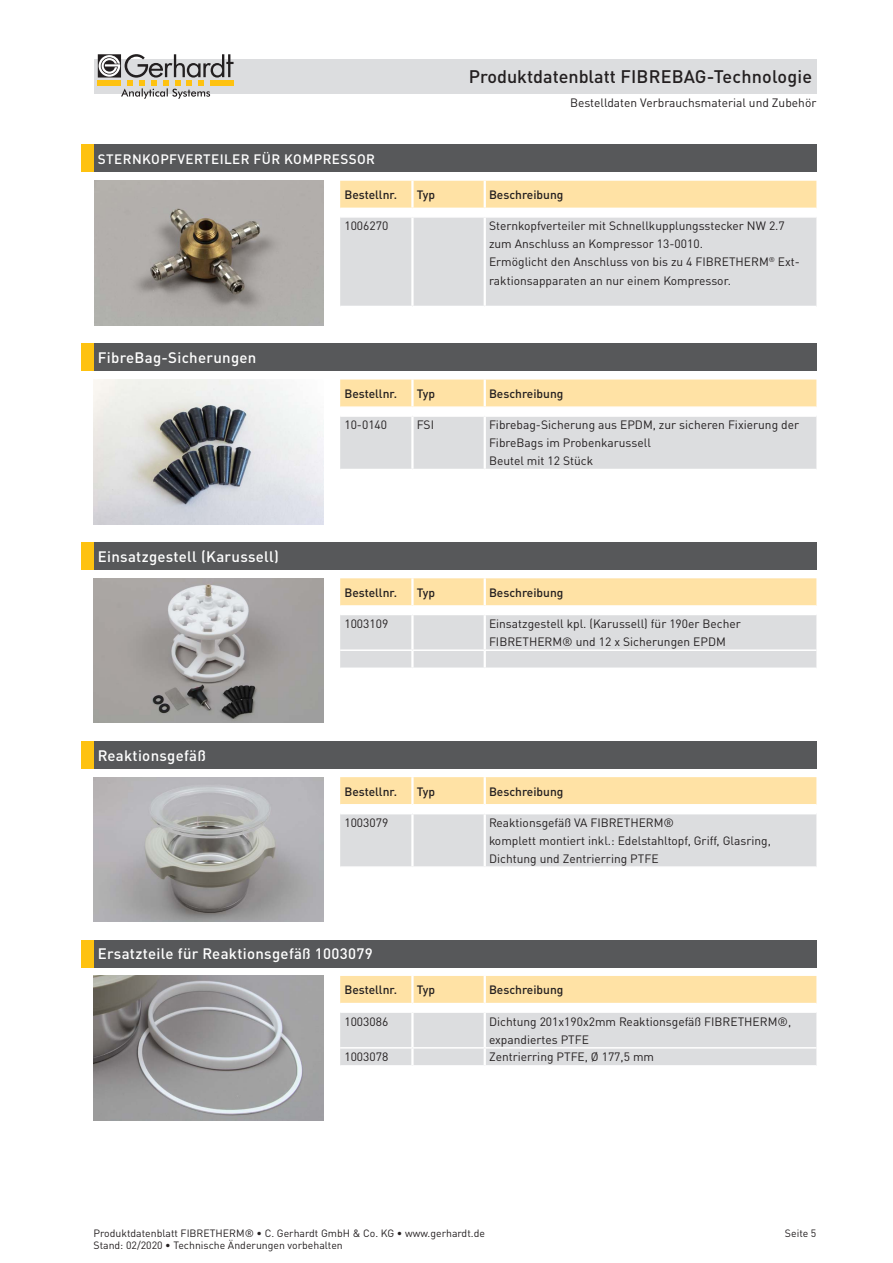
<style>
.page{position:relative;width:893px;height:1263px;background:#fff}
.page>*{position:absolute;margin:0;border:0;box-sizing:border-box;transform-origin:0 0}
.t1{font:500 18px "DINOT";color:#231f20}
.t2{font:500 15px "DINOT";letter-spacing:.02em;color:#fff}
.t3{font:500 13.5px "DINOT";letter-spacing:.03em;color:#fff}
.t4{font:12px/18px "DINOT";color:#231f20}
.t5{font:500 12px "DINOT";color:#231f20}
.t6{font:10.5px/12px "DINOT";color:#231f20}
</style>
<div class="page">
<div style="left:94px;top:59px;width:722px;height:34px;background:#dcdddf"></div>
<svg style="left:98px;top:54px;width:136px;height:45px"></svg>
<svg style="left:340px;top:379px;width:476px;height:90px;background:#e9e1d0"></svg>
<hr style="left:340px;top:415px;width:72px;height:2px;background:#fff">
<hr style="left:412px;top:415px;width:73px;height:2px;background:#fff">
<hr style="left:411px;top:417px;width:3px;height:52px;background:#fff">
<hr style="left:485px;top:415px;width:331px;height:2px;background:#fff">
<hr style="left:484px;top:417px;width:2px;height:52px;background:#fff">
<hr style="left:411px;top:379px;width:3px;height:27px;background:#fff">
<hr style="left:484px;top:379px;width:2px;height:27px;background:#fff">
<hr style="left:340px;top:406px;width:72px;height:2px;background:#fff">
<hr style="left:412px;top:406px;width:73px;height:2px;background:#fff">
<hr style="left:485px;top:406px;width:331px;height:2px;background:#fff">
<div style="left:81px;top:343px;width:13px;height:28px;background:#fec210"></div>
<div style="left:94px;top:343px;width:722px;height:28px;background:#57585a"></div>
<img style="left:94px;top:379px;width:229px;height:145px">
<svg style="left:340px;top:777px;width:476px;height:89px;background:#eae1cf"></svg>
<hr style="left:340px;top:812px;width:72px;height:2px;background:#fff">
<hr style="left:412px;top:812px;width:73px;height:2px;background:#fff">
<hr style="left:411px;top:814px;width:3px;height:52px;background:#fff">
<hr style="left:485px;top:812px;width:331px;height:2px;background:#fff">
<hr style="left:484px;top:814px;width:2px;height:52px;background:#fff">
<hr style="left:411px;top:777px;width:3px;height:27px;background:#fff">
<hr style="left:484px;top:777px;width:2px;height:27px;background:#fff">
<hr style="left:340px;top:804px;width:72px;height:1px;background:#fff">
<hr style="left:412px;top:804px;width:73px;height:1px;background:#fff">
<hr style="left:485px;top:804px;width:331px;height:1px;background:#fff">
<div style="left:81px;top:741px;width:13px;height:28px;background:#fec210"></div>
<div style="left:94px;top:741px;width:722px;height:28px;background:#57585a"></div>
<svg style="left:340px;top:578px;width:476px;height:90px;background:#eae2d1"></svg>
<hr style="left:411px;top:578px;width:3px;height:27px;background:#fff">
<hr style="left:484px;top:578px;width:2px;height:27px;background:#fff">
<hr style="left:340px;top:605px;width:72px;height:2px;background:#fff">
<hr style="left:412px;top:605px;width:73px;height:2px;background:#fff">
<hr style="left:485px;top:605px;width:331px;height:2px;background:#fff">
<div style="left:81px;top:542px;width:13px;height:28px;background:#fec210"></div>
<div style="left:94px;top:542px;width:722px;height:28px;background:#57585a"></div>
<img style="left:94px;top:578px;width:230px;height:145px">
<svg style="left:340px;top:976px;width:476px;height:89px;background:#eae2d1"></svg>
<hr style="left:411px;top:976px;width:3px;height:27px;background:#fff">
<hr style="left:484px;top:976px;width:2px;height:27px;background:#fff">
<hr style="left:340px;top:1003px;width:72px;height:1px;background:#fff">
<hr style="left:412px;top:1003px;width:73px;height:1px;background:#fff">
<hr style="left:485px;top:1003px;width:331px;height:1px;background:#fff">
<div style="left:81px;top:940px;width:13px;height:27px;background:#fec210"></div>
<div style="left:94px;top:940px;width:722px;height:27px;background:#57585a"></div>
<img style="left:93px;top:777px;width:230px;height:145px">
<img style="left:93px;top:976px;width:230px;height:144px">
<svg style="left:340px;top:181px;width:476px;height:125px;background:#e5e0d4"></svg>
<hr style="left:340px;top:216px;width:72px;height:2px;background:#fff">
<hr style="left:412px;top:216px;width:73px;height:2px;background:#fff">
<hr style="left:485px;top:216px;width:331px;height:2px;background:#fff">
<hr style="left:411px;top:218px;width:3px;height:88px;background:#fff">
<hr style="left:484px;top:218px;width:2px;height:88px;background:#fff">
<hr style="left:411px;top:181px;width:3px;height:27px;background:#fff">
<hr style="left:484px;top:181px;width:2px;height:27px;background:#fff">
<hr style="left:340px;top:208px;width:72px;height:1px;background:#fff">
<hr style="left:412px;top:208px;width:73px;height:1px;background:#fff">
<hr style="left:485px;top:208px;width:331px;height:1px;background:#fff">
<div style="left:81px;top:145px;width:13px;height:27px;background:#fec210"></div>
<div style="left:94px;top:145px;width:722px;height:27px;background:#57585a"></div>
<img style="left:94px;top:181px;width:229px;height:144px">
<h1 class="t1" style="left:469px;top:65px;width:345px">Produktdatenblatt FIBREBAG-Technologie</h1>
<p class="t3" style="left:98px;top:150px;width:279px">STERNKOPFVERTEILER FÜR KOMPRESSOR</p>
<p class="t4" style="left:570px;top:93px;width:248px">Bestelldaten Verbrauchsmaterial und Zubehör</p>
<p class="t2" style="left:98px;top:348px;width:160px">FibreBag-Sicherungen</p>
<p class="t2" style="left:98px;top:547px;width:183px">Einsatzgestell (Karussell)</p>
<p class="t2" style="left:98px;top:745px;width:110px">Reaktionsgefäß</p>
<p class="t5" style="left:344px;top:187px;width:54px">Bestellnr.</p>
<p class="t5" style="left:417px;top:187px;width:20px">Typ</p>
<p class="t5" style="left:489px;top:187px;width:76px">Beschreibung</p>
<p class="t4" style="left:344px;top:217px;width:45px">1006270</p>
<p class="t4" style="left:489px;top:217px;width:297px">Sternkopfverteiler mit Schnellkupplungsstecker NW 2.7 zum Anschluss an Kompressor 13-0010.</p>
<p class="t4" style="left:489px;top:253px;width:312px">Ermöglicht den Anschluss von bis zu 4 FIBRETHERM<sup>®</sup> Ext&shy;raktionsapparaten an nur einem Kompressor.</p>
<p class="t5" style="left:344px;top:386px;width:54px">Bestellnr.</p>
<p class="t5" style="left:417px;top:386px;width:20px">Typ</p>
<p class="t5" style="left:489px;top:386px;width:76px">Beschreibung</p>
<p class="t4" style="left:344px;top:416px;width:44px">10-0140</p>
<p class="t4" style="left:417px;top:416px;width:19px">FSI</p>
<p class="t4" style="left:489px;top:416px;width:312px">Fibrebag-Sicherung aus EPDM, zur sicheren Fixierung der<br>FibreBags im Probenkarussell</p>
<p class="t4" style="left:489px;top:452px;width:106px">Beutel mit 12 Stück</p>
<p class="t5" style="left:344px;top:585px;width:54px">Bestellnr.</p>
<p class="t5" style="left:417px;top:585px;width:20px">Typ</p>
<p class="t5" style="left:489px;top:585px;width:76px">Beschreibung</p>
<p class="t4" style="left:344px;top:614px;width:45px">1003109</p>
<p class="t4" style="left:489px;top:614px;width:253px">Einsatzgestell kpl. (Karussell) für 190er Becher</p>
<p class="t4" style="left:489px;top:632px;width:238px">FIBRETHERM® und 12 x Sicherungen EPDM</p>
<p class="t5" style="left:344px;top:783px;width:54px">Bestellnr.</p>
<p class="t5" style="left:417px;top:783px;width:20px">Typ</p>
<p class="t5" style="left:489px;top:783px;width:76px">Beschreibung</p>
<p class="t4" style="left:344px;top:813px;width:45px">1003079</p>
<p class="t4" style="left:489px;top:813px;width:187px">Reaktionsgefäß VA FIBRETHERM®</p>
<p class="t4" style="left:489px;top:831px;width:283px">komplett montiert inkl.: Edelstahltopf, Griff, Glasring,</p>
<p class="t4" style="left:489px;top:849px;width:171px">Dichtung und Zentrierring PTFE</p>
<p class="t2" style="left:98px;top:944px;width:276px">Ersatzteile für Reaktionsgefäß 1003079</p>
<p class="t5" style="left:344px;top:982px;width:54px">Bestellnr.</p>
<p class="t5" style="left:417px;top:982px;width:20px">Typ</p>
<p class="t5" style="left:489px;top:982px;width:76px">Beschreibung</p>
<p class="t4" style="left:344px;top:1012px;width:45px">1003086</p>
<p class="t4" style="left:489px;top:1012px;width:304px">Dichtung 201x190x2mm Reaktionsgefäß FIBRETHERM®, expandiertes PTFE</p>
<p class="t4" style="left:344px;top:1048px;width:45px">1003078</p>
<p class="t4" style="left:489px;top:1048px;width:167px">Zentrierring PTFE, Ø 177,5 mm</p>
<p class="t6" style="left:94px;top:1227px;width:393px">Produktdatenblatt FIBRETHERM® • C. Gerhardt GmbH &amp; Co. KG • www.gerhardt.de<br>Stand: 02/2020 • Technische Änderungen vorbehalten</p>
<p class="t6" style="left:785px;top:1227px;width:33px">Seite 5</p>
</div>
